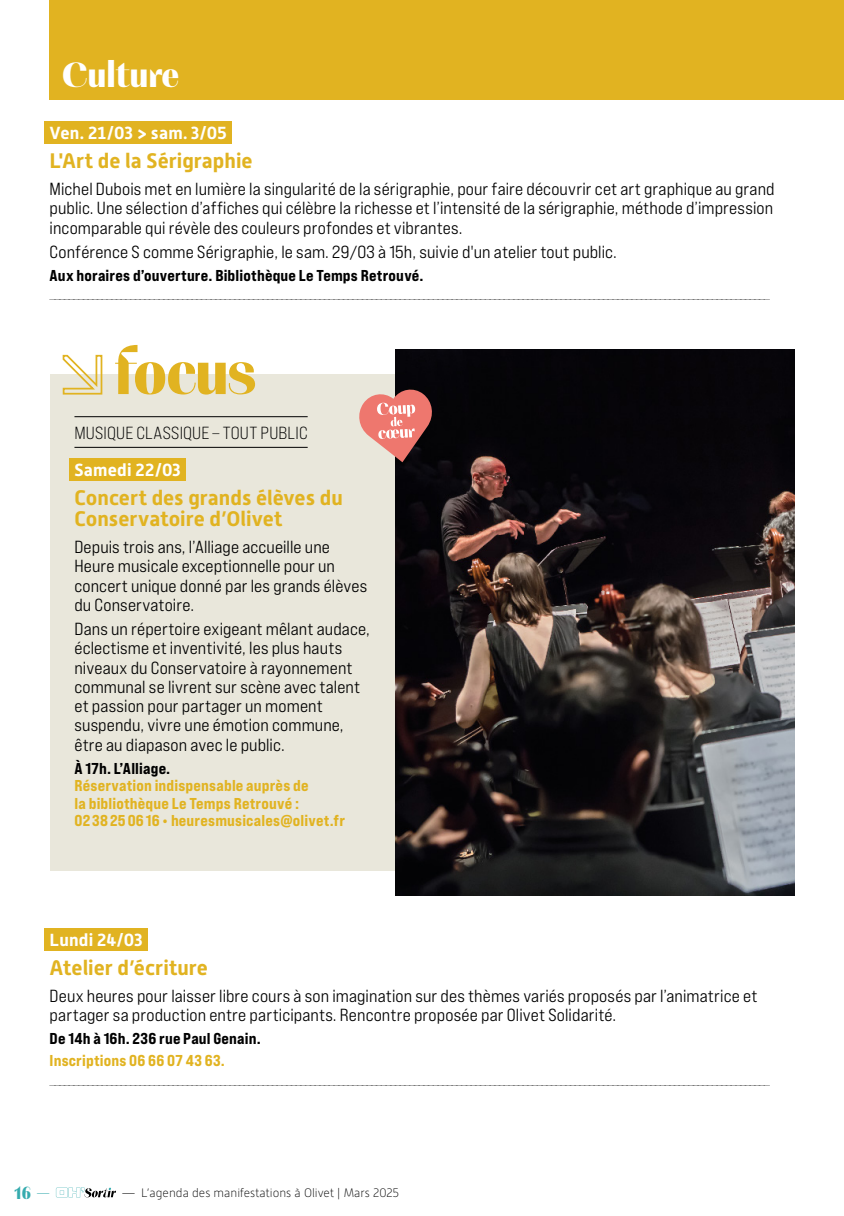
<style>
.page{position:relative;width:844px;height:1216px;background:#fff}
.page>*{position:absolute;margin:0;border:0;box-sizing:border-box;transform-origin:0 0}
.Rubriques{font:900 35px "PF Marlet Display";color:#fff}
.Titre{font:700 21px/21px "Alwyn New";color:#e1b321}
.Texte{font:17.5px/19.2px "Bebas Neue Pro Exp Md";letter-spacing:.005em;color:#000}
.Date{font:700 17.5px "Alwyn New";letter-spacing:.01em;color:#fff}
.Spectacle_-_Alliage{font:17.5px "Bebas Neue Pro Exp Bk";letter-spacing:.01em;color:#000}
.t1{font:900 17.5px "PF Marlet Display";color:#35abae}
.t2{font:15.75px "Bebas Neue Pro Exp Lt";color:#000}
.Infos___Réservations{font:15.75px/17.5px "Bebas Neue Pro Exp Eb";letter-spacing:.01em;color:#e1b321}
.Horaires___Lieux{font:15.75px "Bebas Neue Pro Exp Eb";letter-spacing:.01em;color:#000}
.Horaires___Lieux-2{font:15.75px "Bebas Neue Pro Exp Eb";letter-spacing:.015em;color:#e1b321}
.t3{font:100 12.25px "Alwyn New";color:#000}
.s1{font-family:"Alwyn New";font-weight:100;font-size:12.25px}
</style>
<div class="page">
<div style="left:50px;top:0;width:793px;height:99px;background:#e1b321"></div>
<div style="left:50px;top:375px;width:479px;height:496px;background:#e9e7db"></div>
<hr style="left:74px;top:416px;width:233px;height:1px;background:#000">
<hr style="left:74px;top:447px;width:233px;height:1px;background:#000">
<div style="left:69px;top:458px;width:117px;height:23px;background:#e1b321"></div>
<svg style="left:62px;top:354px;width:41px;height:41px"></svg>
<svg style="left:115px;top:345px;width:140px;height:49px"></svg>
<img style="left:395px;top:350px;width:399px;height:545px">
<div style="left:45px;top:122px;width:187px;height:22px;background:#e1b321"></div>
<div style="left:45px;top:928px;width:103px;height:22px;background:#e1b321"></div>
<svg style="left:359px;top:386px;width:76px;height:76px"></svg>
<svg style="left:56px;top:1187px;width:60px;height:10px"></svg>
<p class="Rubriques" style="left:62px;top:52px;width:119px">Culture</p>
<p class="Date" style="left:50px;top:123px;width:179px">Ven. 21/03 &gt; sam. 3/05</p>
<p class="Titre" style="left:50px;top:151px;width:204px">L'Art de la Sérigraphie</p>
<p class="Texte" style="left:50px;top:179px;width:726px;text-align:justify">Michel Dubois met en lumière la singularité de la sérigraphie, pour faire découvrir cet art graphique au grand public. Une sélection d’affiches qui célèbre la richesse et l’intensité de la sérigraphie, méthode d’impression incomparable qui révèle des couleurs profondes et vibrantes.</p>
<p class="Texte" style="left:50px;top:242px;width:568px">Conférence S comme Sérigraphie, le sam. 29/03 à 15h, suivie d'un atelier tout public.</p>
<p class="Horaires___Lieux" style="left:50px;top:265px;width:375px">Aux horaires d’ouverture. Bibliothèque Le Temps Retrouvé.</p>
<p class="t2" style="left:50px;top:283px;width:721px">________________________________________________________________________________________________________________________________________________________</p>
<p class="Spectacle_-_Alliage" style="left:74px;top:422px;width:234px">MUSIQUE CLASSIQUE – TOUT PUBLIC</p>
<p class="Date" style="left:74px;top:460px;width:108px">Samedi 22/03</p>
<p class="Titre" style="left:74px;top:487px;width:270px">Concert des grands élèves du<br>Conservatoire d’Olivet</p>
<p class="Texte" style="left:74px;top:537px;width:294px">Depuis trois ans, l’Alliage accueille une Heure musicale exceptionnelle pour un concert unique donné par les grands élèves du Conservatoire.</p>
<p class="Texte" style="left:74px;top:619px;width:297px">Dans un répertoire exigeant mêlant audace, éclectisme et inventivité, les plus hauts niveaux du Conservatoire à rayonnement communal se livrent sur scène avec talent et passion pour partager un moment suspendu, vivre une émotion commune, être au diapason avec le public.</p>
<p class="Horaires___Lieux" style="left:74px;top:758px;width:97px">À 17h. L’Alliage.</p>
<p class="Infos___Réservations" style="left:74px;top:776px;width:272px">Réservation indispensable auprès de<br>la bibliothèque Le Temps Retrouvé :<br>02 38250616 • heuresmusicales@olivet.fr</p>
<p class="Date" style="left:50px;top:929px;width:95px">Lundi 24/03</p>
<p class="Titre" style="left:50px;top:957px;width:160px">Atelier d’écriture</p>
<p class="Texte" style="left:50px;top:985px;width:709px">Deux heures pour laisser libre cours à son imagination sur des thèmes variés proposés par l’animatrice et partager sa production entre participants. Rencontre proposée par Olivet Solidarité.</p>
<p class="Horaires___Lieux" style="left:50px;top:1028px;width:212px">De 14h à 16h. 236 rue Paul Genain.</p>
<p class="Horaires___Lieux-2" style="left:50px;top:1051px;width:177px">Inscriptions 06 66 07 43 63.</p>
<p class="t1" style="left:15px;top:1181px;width:36px">16 <span class="s1">—</span></p>
<p class="t3" style="left:122px;top:1186px;width:278px">— L’agenda des manifestations à Olivet | Mars 2025</p>
</div>
